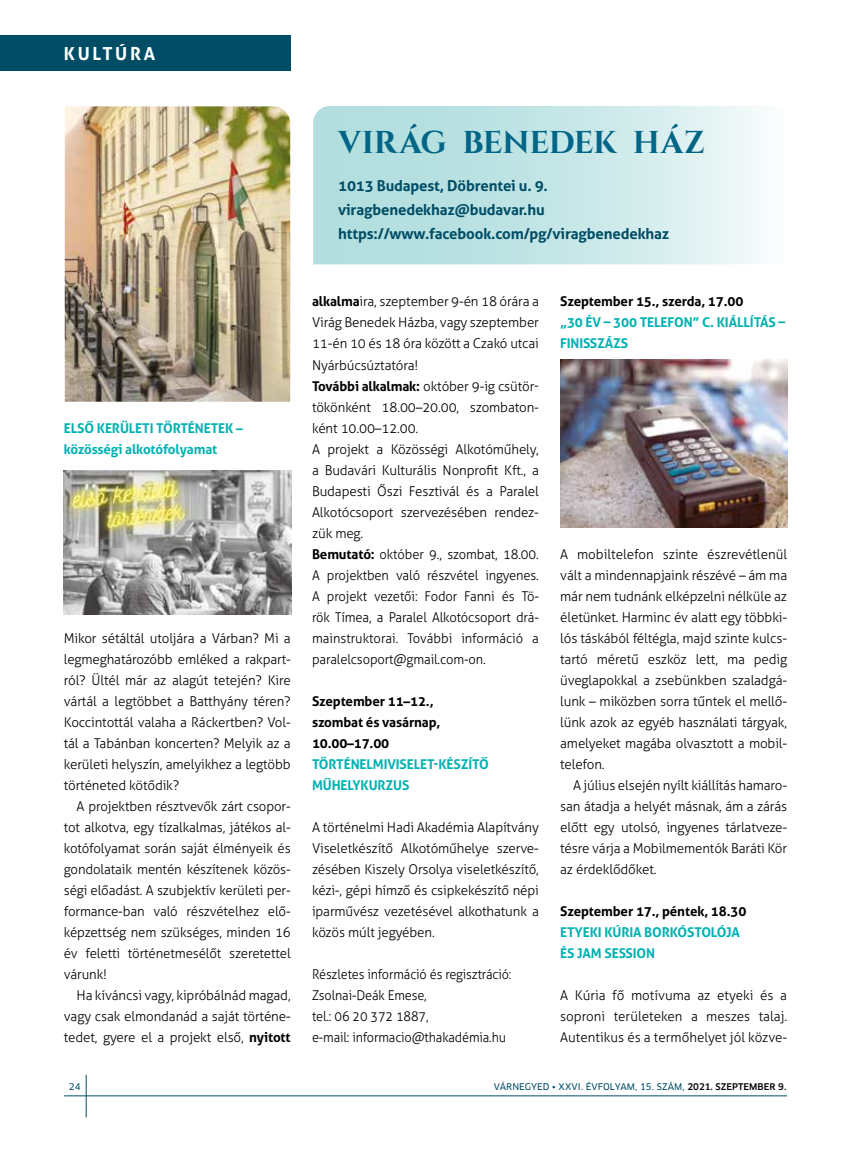
<style>
.page{position:relative;width:851px;height:1149px;background:#fff}
.page>*{position:absolute;margin:0;border:0;box-sizing:border-box;transform-origin:0 0}
.t1{font:700 31.5px "Cinzel Decorative";letter-spacing:-.01em;color:#006586}
.t2{font:700 18px "Aller";letter-spacing:.15em;color:#fff}
.t3{font:700 15px/24px "Aller";letter-spacing:-.01em;color:#004d65}
.t4{font:300 13.5px/21px "Aller";letter-spacing:-.01em;color:#000;text-align:justify}
.t5{font:700 13.5px/21px "Aller";letter-spacing:-.01em;color:#00b1b3}
.t6{font:300 13.5px/21px "Aller";letter-spacing:-.01em;color:#000;scale:.94 1}
.t7{font:700 13.5px/21px "Aller";letter-spacing:-.01em;color:#000}
.t8{font:9px "Clan Pro News";letter-spacing:.01em;color:#004d65}
.s1{font-weight:700}
.s2{font-family:"Clan Pro";font-weight:500;color:#000}
</style>
<div class="page">
<hr style="left:86px;top:1074px;width:1px;height:42px;background:#004d65">
<div style="left:0;top:35px;width:291px;height:36px;background:#004d65"></div>
<hr style="left:64px;top:1095px;width:723px;height:1px;background:#004d65">
<svg style="left:313px;top:106px;width:447px;height:158px;background:#c7e7e7"></svg>
<img style="left:65px;top:106px;width:225px;height:295px">
<img style="left:64px;top:470px;width:227px;height:144px">
<img style="left:560px;top:359px;width:227px;height:168px">
<h2 class="t2" style="left:64px;top:42px;width:93px">KULTÚRA</h2>
<p class="t5" style="left:64px;top:417px;width:180px">ELSŐ KERÜLETI TÖRTÉNETEK – közösségi alkotófolyamat</p>
<p class="t4" style="left:64px;top:627px;width:228px">Mikor sétáltál utoljára a Várban? Mi a legmeghatározóbb emléked a rakpart&shy;ról? Ültél már az alagút tetején? Kire vártál a legtöbbet a Batthyány téren?<br>Koccintottál valaha a Ráckertben? Vol&shy;tál a Tabánban koncerten? Melyik az a kerületi helyszín, amelyikhez a legtöbb történeted kötődik?</p>
<p class="t4" style="left:64px;top:795px;width:228px;text-indent:13px">A projektben résztvevők zárt csopor&shy;tot alkotva, egy tízalkalmas, játékos al&shy;kotófolyamat során saját élményeik és gondolataik mentén készítenek közös&shy;ségi előadást. A szubjektív kerületi per&shy;formance-ban való részvételhez elő&shy;képzettség nem szükséges, minden 16 év feletti történetmesélőt szeretettel várunk!</p>
<p class="t4" style="left:64px;top:984px;width:228px;text-indent:13px">Ha kíváncsi vagy, kipróbálnád magad, vagy csak elmondanád a saját történe&shy;tedet, gyere el a projekt első, <span class="s1">nyitott</span></p>
<h1 class="t1" style="left:338px;top:123px;width:368px">VIRÁG BENEDEK HÁZ</h1>
<p class="t3" style="left:338px;top:173px;width:332px">1013 Budapest, Döbrentei u. 9. viragbenedekhaz@budavar.hu https://www.facebook.com/pg/viragbenedekhaz</p>
<p class="t4" style="left:312px;top:291px;width:228px;text-align:left"><span class="s1">alkalma</span>ira, szeptember 9-én 18 órára a Virág Benedek Házba, vagy szeptember 11-én 10 és 18 óra között a Czakó utcai Nyárbúcsúztatóra!<br><span class="s1">További alkalmak:</span> október 9-ig csütör&shy;tökönként 18.00–20.00, szombaton&shy;ként 10.00–12.00.<br>A projekt a Közösségi Alkotóműhely, a Budavári Kulturális Nonprofit Kft., a Budapesti Őszi Fesztivál és a Paralel Alkotócsoport szervezésében rendez&shy;zük meg.<br><span class="s1">Bemutató:</span> október 9., szombat, 18.00.<br>A projektben való részvétel ingyenes.<br>A projekt vezetői: Fodor Fanni és Tö&shy;rök Tímea, a Paralel Alkotócsoport drá&shy;mainstruktorai. További információ a paralelcsoport@gmail.com-on.</p>
<p class="t7" style="left:312px;top:690px;width:130px">Szeptember 11–12., szombat és vasárnap,<br>10.00–17.00</p>
<p class="t5" style="left:312px;top:753px;width:178px">TÖRTÉNELMIVISELET-KÉSZÍTŐ<br>MŰHELYKURZUS</p>
<p class="t4" style="left:312px;top:816px;width:228px">A történelmi Hadi Akadémia Alapítvány Viseletkészítő Alkotóműhelye szerve&shy;zésében Kiszely Orsolya viseletkészítő, kézi-, gépi hímző és csipkekészítő népi iparművész vezetésével alkothatunk a közös múlt jegyében.</p>
<p class="t6" style="left:312px;top:963px;width:214px">Részletes információ és regisztráció:<br>Zsolnai-Deák Emese,<br>tel.: 06 20 372 1887,<br>e-mail: informacio@thakadémia.hu</p>
<p class="t7" style="left:560px;top:291px;width:185px">Szeptember 15., szerda, 17.00</p>
<p class="t5" style="left:560px;top:312px;width:226px">„30 ÉV – 300 TELEFON” C. KIÁLLÍTÁS –<br>FINISSZÁZS</p>
<p class="t4" style="left:560px;top:543px;width:228px">A mobiltelefon szinte észrevétlenül vált a mindennapjaink részévé – ám ma már nem tudnánk elképzelni nélküle az életünket. Harminc év alatt egy többki&shy;lós táskából féltégla, majd szinte kulcs&shy;tartó méretű eszköz lett, ma pedig üveglapokkal a zsebünkben szaladgá&shy;lunk – miközben sorra tűntek el mellő&shy;lünk azok az egyéb használati tárgyak, amelyeket magába olvasztott a mobil&shy;telefon.</p>
<p class="t4" style="left:560px;top:774px;width:228px;text-indent:13px">A július elsején nyílt kiállítás hamaro&shy;san átadja a helyét másnak, ám a zárás előtt egy utolsó, ingyenes tárlatveze&shy;tésre várja a Mobilmementók Baráti Kör az érdeklődőket.</p>
<p class="t7" style="left:560px;top:900px;width:188px">Szeptember 17., péntek, 18.30</p>
<p class="t5" style="left:560px;top:921px;width:181px">ETYEKI KÚRIA BORKÓSTOLÓJA<br>ÉS JAM SESSION</p>
<p class="t4" style="left:560px;top:984px;width:228px">A Kúria fő motívuma az etyeki és a soproni területeken a meszes talaj.<br>Autentikus és a termőhelyet jól közve-</p>
<p class="t8" style="left:69px;top:1080px;width:13px">24</p>
<p class="t8" style="left:494px;top:1080px;width:294px">VÁRNEGYED • XXVI. ÉVFOLYAM, 15. SZÁM, <span class="s2">2021. SZEPTEMBER 9.</span></p>
</div>
